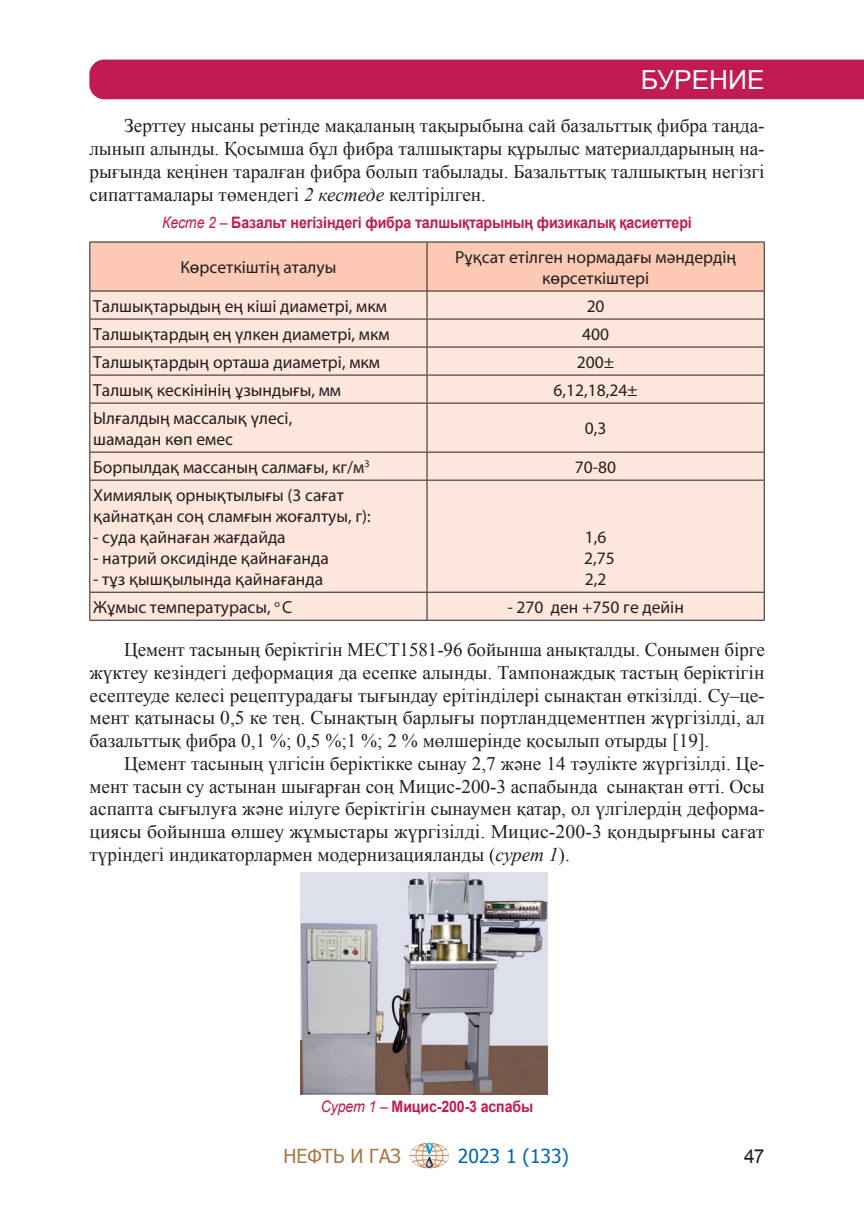
<style>
.page{position:relative;width:864px;height:1231px;background:#fff}
.page>*{position:absolute;margin:0;border:0;box-sizing:border-box;transform-origin:0 0}
.t1{font:26.25px "Arial";color:#fff}
.t2{font:19.25px/22.8px "Times New Roman";color:#231f20;text-align:justify}
.t3{font:19.25px "Tahoma";color:#0166b3}
.t4{font:19.25px "Tahoma";color:#a97841}
.t5{font:19.25px "Arial";color:#231f20}
.t6{font:17.5px/21px "K Myriad Pro";color:#231f20}
.t7{font:700 15.75px "Arial";letter-spacing:-.01em;color:#c21a53;scale:.9 1}
.s1{font-style:italic}
.s2{font-weight:400;font-style:italic}
</style>
<div class="page">
<div style="left:89px;top:60px;width:774px;height:39px;background:#c21a53"></div>
<div style="left:90px;top:403px;width:673px;height:216px;background:#fde7dc"></div>
<hr style="left:89px;top:241px;width:338px;height:1px;background:#231f20">
<hr style="left:427px;top:241px;width:337px;height:1px;background:#231f20">
<hr style="left:89px;top:402px;width:338px;height:1px;background:#231f20">
<hr style="left:427px;top:402px;width:337px;height:1px;background:#231f20">
<hr style="left:89px;top:451px;width:338px;height:1px;background:#231f20">
<hr style="left:427px;top:451px;width:337px;height:1px;background:#231f20">
<hr style="left:89px;top:479px;width:338px;height:1px;background:#231f20">
<hr style="left:427px;top:479px;width:337px;height:1px;background:#231f20">
<hr style="left:89px;top:591px;width:338px;height:1px;background:#231f20">
<hr style="left:427px;top:591px;width:337px;height:1px;background:#231f20">
<hr style="left:89px;top:619px;width:338px;height:1px;background:#231f20">
<hr style="left:427px;top:619px;width:337px;height:1px;background:#231f20">
<hr style="left:89px;top:403px;width:1px;height:48px;background:#231f20">
<svg style="left:89px;top:452px;width:1px;height:27px"></svg>
<hr style="left:89px;top:480px;width:1px;height:111px;background:#231f20">
<svg style="left:89px;top:592px;width:1px;height:27px"></svg>
<svg style="left:89px;top:242px;width:675px;height:160px;background:#f0d3c6"></svg>
<hr style="left:426px;top:403px;width:1px;height:48px;background:#231f20">
<hr style="left:763px;top:403px;width:1px;height:48px;background:#231f20">
<svg style="left:426px;top:452px;width:1px;height:27px"></svg>
<svg style="left:763px;top:452px;width:1px;height:27px"></svg>
<hr style="left:426px;top:480px;width:1px;height:111px;background:#231f20">
<hr style="left:763px;top:480px;width:1px;height:111px;background:#231f20">
<svg style="left:426px;top:592px;width:1px;height:27px"></svg>
<svg style="left:763px;top:592px;width:1px;height:27px"></svg>
<img style="left:301px;top:872px;width:246px;height:222px">
<img style="left:409px;top:1142px;width:41px;height:26px">
<h1 class="t1" style="left:640px;top:63px;width:125px">БУРЕНИЕ</h1>
<p class="t2" style="left:89px;top:114px;width:676px;text-indent:35px">Зерттеу нысаны ретінде мақаланың тақырыбына сай базальттық фибра таңда&shy;лынып алынды. Қосымша бұл фибра талшықтары құрылыс материалдарының на&shy;рығында кеңінен таралған фибра болып табылады. Базальттық талшықтың негізгі сипаттамалары төмендегі <span class="s1">2 кестеде</span> келтірілген.</p>
<p class="t7" style="left:162px;top:212px;width:589px"><span class="s2">Кесте 2 –</span> Базальт негізіндегі фибра талшықтарының физикалық қасиеттері</p>
<p class="t6" style="left:180px;top:257px;width:157px">Көрсеткіштің аталуы</p>
<p class="t6" style="left:455px;top:246px;width:282px;text-align:center">Рұқсат етілген нормадағы мәндердің көрсеткіштері</p>
<p class="t6" style="left:93px;top:295px;width:295px">Талшықтарыдың ең кіші диаметрі, мкм</p>
<p class="t6" style="left:586px;top:295px;width:19px">20</p>
<p class="t6" style="left:93px;top:323px;width:298px">Талшықтардың ең үлкен диаметрі, мкм</p>
<p class="t6" style="left:582px;top:323px;width:28px">400</p>
<p class="t6" style="left:93px;top:351px;width:288px">Талшықтардың орташа диаметрі, мкм</p>
<p class="t6" style="left:576px;top:351px;width:39px">200±</p>
<p class="t6" style="left:93px;top:379px;width:249px">Талшық кескінінің ұзындығы, мм</p>
<p class="t6" style="left:553px;top:379px;width:86px">6,12,18,24±</p>
<p class="t6" style="left:93px;top:407px;width:200px">Ылғалдың массалық үлесі, шамадан көп емес</p>
<p class="t6" style="left:584px;top:418px;width:23px">0,3</p>
<p class="t6" style="left:93px;top:456px;width:278px">Борпылдақ массаның салмағы, кг/м<sup>3</sup></p>
<p class="t6" style="left:574px;top:456px;width:43px">70-80</p>
<p class="t6" style="left:93px;top:484px;width:279px">Химиялық орнықтылығы (3 сағат қайнатқан соң сламғын жоғалтуы, г):</p>
<p class="t6" style="left:93px;top:526px;width:194px">- суда қайнаған жағдайда</p>
<p class="t6" style="left:93px;top:547px;width:237px">- натрий оксидінде қайнағанда</p>
<p class="t6" style="left:93px;top:568px;width:231px">- тұз қышқылында қайнағанда</p>
<p class="t6" style="left:583px;top:526px;width:32px">1,6<br>2,75<br>2,2</p>
<p class="t6" style="left:93px;top:596px;width:200px">Жұмыс температурасы, <sup>о</sup> С</p>
<p class="t6" style="left:507px;top:596px;width:178px">- 270 ден +750 ге дейін</p>
<p class="t2" style="left:89px;top:638px;width:676px;text-indent:35px">Цемент тасының беріктігін МЕСТ1581-96 бойынша анықталды. Сонымен бірге жүктеу кезіндегі деформация да есепке алынды. Тампонаждық тастың беріктігін есептеуде келесі рецептурадағы тығындау ерітінділері сынақтан өткізілді. Су–це&shy;мент қатынасы 0,5 ке тең. Сынақтың барлығы портландцементпен жүргізілді, ал базальттық фибра 0,1 %; 0,5 %;1 %; 2 % мөлшерінде қосылып отырды [19].</p>
<p class="t2" style="left:89px;top:751px;width:676px;text-indent:35px">Цемент тасының үлгісін беріктікке сынау 2,7 және 14 тәулікте жүргізілді. Це&shy;мент тасын су астынан шығарған соң Мицис-200-3 аспабында сынақтан өтті. Осы аспапта сығылуға және иілуге беріктігін сынаумен қатар, ол үлгілердің деформа&shy;циясы бойынша өлшеу жұмыстары жүргізілді. Мицис-200-3 қондырғыны сағат түріндегі индикаторлармен модернизацияланды (<span class="s1">сурет 1</span>).</p>
<p class="t7" style="left:321px;top:1096px;width:237px"><span class="s2">Сурет 1 –</span> Мицис-200-3 аспабы</p>
<p class="t4" style="left:283px;top:1142px;width:119px">НЕФТЬ И ГАЗ</p>
<p class="t3" style="left:458px;top:1142px;width:112px">2023 1 (133)</p>
<p class="t5" style="left:743px;top:1143px;width:22px">47</p>
</div>
